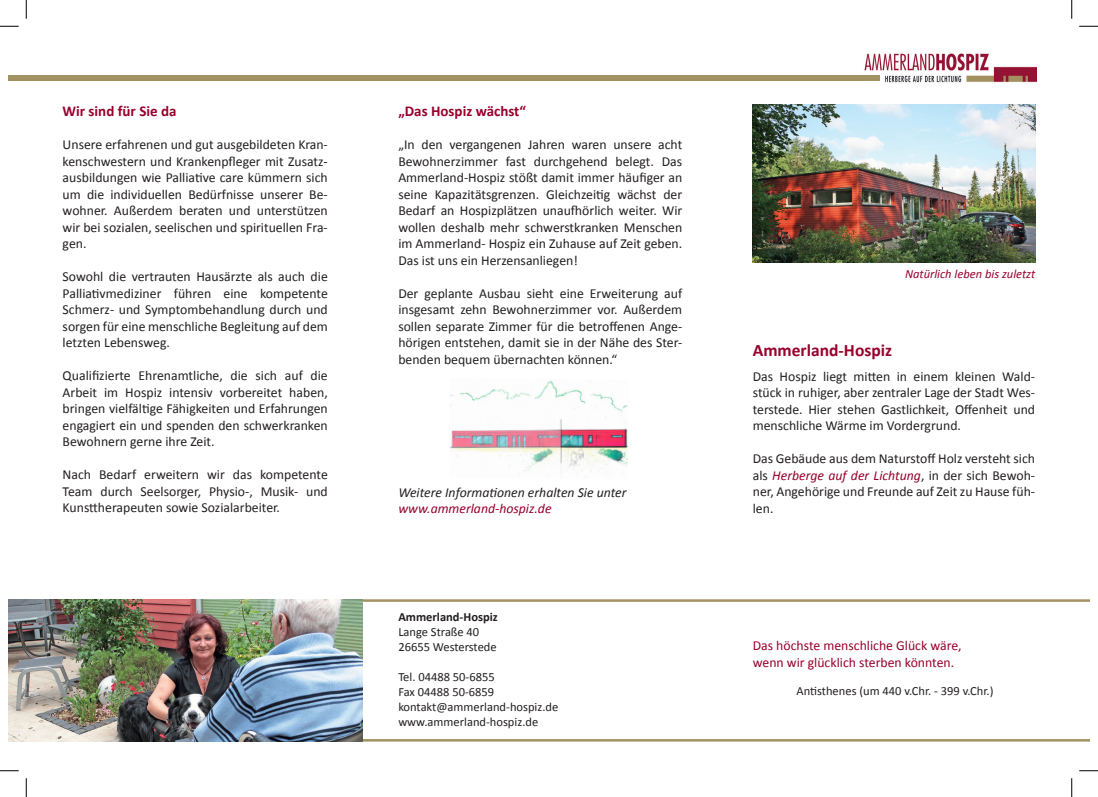
<style>
.page{position:relative;width:1098px;height:797px;background:#fff}
.page>*{position:absolute;margin:0;border:0;box-sizing:border-box;transform-origin:0 0}
.t1{font:700 17.5px "Calibri";color:#98012c}
.t2{font:700 15px "Calibri";color:#98012c}
.t3{font:13.75px/16.5px "Calibri";color:#231f20;text-align:justify}
.t4{font:13.75px/17.5px "Calibri";color:#98012c}
.t5{font:italic 13.75px "Calibri";color:#231f20}
.t6{font:italic 13.75px "Calibri";color:#98012c}
.t7{font:12.5px/15px "Calibri";color:#231f20}
.t8{font:italic 12.5px "Calibri";color:#98012c}
.t9{font:700 12.5px "Calibri";color:#231f20}
.s1{font-style:italic;color:#98012c}
</style>
<div class="page">
<img style="left:859px;top:53px;width:177px;height:30px">
<hr style="left:363px;top:599px;width:726px;height:3px;background:#a29161">
<hr style="left:363px;top:739px;width:726px;height:2px;background:#a29161">
<img style="left:753px;top:104px;width:282px;height:158px">
<img style="left:9px;top:599px;width:354px;height:142px">
<img style="left:449px;top:380px;width:179px;height:92px">
<svg style="left:862px;top:73px;width:19px;height:10px"></svg>
<div style="left:9px;top:76px;width:870px;height:5px;background:#a29161"></div>
<svg style="left:0;top:25px;width:19px;height:2px"></svg>
<svg style="left:1079px;top:25px;width:19px;height:2px"></svg>
<svg style="left:0;top:770px;width:19px;height:1px"></svg>
<svg style="left:1079px;top:770px;width:19px;height:1px"></svg>
<svg style="left:25px;top:0;width:2px;height:19px"></svg>
<svg style="left:25px;top:778px;width:2px;height:19px"></svg>
<svg style="left:1071px;top:0;width:1px;height:19px"></svg>
<svg style="left:1071px;top:778px;width:1px;height:19px"></svg>
<p class="t2" style="left:63px;top:101px;width:115px">Wir sind für Sie da</p>
<p class="t3" style="left:63px;top:136px;width:267px">Unsere erfahrenen und gut ausgebildeten Kran&shy;kenschwestern und Krankenpfleger mit Zusatz&shy;ausbildungen wie Palliative care kümmern sich um die individuellen Bedürfnisse unserer Be&shy;wohner. Außerdem beraten und unterstützen wir bei sozialen, seelischen und spirituellen Fra&shy;gen.</p>
<p class="t3" style="left:63px;top:268px;width:267px">Sowohl die vertrauten Hausärzte als auch die Palliativmediziner führen eine kompetente Schmerz- und Symptombehandlung durch und sorgen für eine menschliche Begleitung auf dem letzten Lebensweg.</p>
<p class="t3" style="left:63px;top:367px;width:267px">Qualifizierte Ehrenamtliche, die sich auf die Arbeit im Hospiz intensiv vorbereitet haben, bringen vielfältige Fähigkeiten und Erfahrungen engagiert ein und spenden den schwerkranken Bewohnern gerne ihre Zeit.</p>
<p class="t3" style="left:63px;top:466px;width:267px">Nach Bedarf erweitern wir das kompetente Team durch Seelsorger, Physio-, Musik- und Kunsttherapeuten sowie Sozialarbeiter.</p>
<p class="t2" style="left:398px;top:101px;width:129px">„Das Hospiz wächst“</p>
<p class="t3" style="left:398px;top:136px;width:285px">„In den vergangenen Jahren waren unsere acht Bewohnerzimmer fast durchgehend belegt. Das Ammerland-Hospiz stößt damit immer häufiger an seine Kapazitätsgrenzen. Gleichzeitig wächst der Bedarf an Hospizplätzen unaufhörlich weiter. Wir wollen deshalb mehr schwerstkranken Menschen im Ammerland- Hospiz ein Zuhause auf Zeit geben.<br>Das ist uns ein Herzensanliegen!</p>
<p class="t3" style="left:398px;top:285px;width:285px">Der geplante Ausbau sieht eine Erweiterung auf insgesamt zehn Bewohnerzimmer vor. Außerdem sollen separate Zimmer für die betroffenen Ange&shy;hörigen entstehen, damit sie in der Nähe des Ster&shy;benden bequem übernachten können.“</p>
<p class="t5" style="left:398px;top:482px;width:230px">Weitere Informationen erhalten Sie unter</p>
<p class="t6" style="left:398px;top:499px;width:155px">www.ammerland-hospiz.de</p>
<p class="t9" style="left:398px;top:608px;width:101px">Ammerland-Hospiz</p>
<p class="t7" style="left:398px;top:624px;width:100px">Lange Straße 40<br>26655 Westerstede</p>
<p class="t7" style="left:398px;top:669px;width:161px">Tel. 04488 50-6855<br>Fax 04488 50-6859 kontakt@ammerland-hospiz.de www.ammerland-hospiz.de</p>
<p class="t8" style="left:905px;top:265px;width:132px">Natürlich leben bis zuletzt</p>
<p class="t1" style="left:753px;top:339px;width:141px">Ammerland-Hospiz</p>
<p class="t3" style="left:753px;top:368px;width:284px">Das Hospiz liegt mitten in einem kleinen Wald&shy;stück in ruhiger, aber zentraler Lage der Stadt Wes&shy;terstede. Hier stehen Gastlichkeit, Offenheit und menschliche Wärme im Vordergrund.</p>
<p class="t3" style="left:753px;top:450px;width:284px">Das Gebäude aus dem Naturstoff Holz versteht sich als <span class="s1">Herberge auf der Lichtung</span>, in der sich Bewoh&shy;ner, Angehörige und Freunde auf Zeit zu Hause füh&shy;len.</p>
<p class="t4" style="left:753px;top:636px;width:210px">Das höchste menschliche Glück wäre, wenn wir glücklich sterben könnten.</p>
<p class="t7" style="left:796px;top:683px;width:199px">Antisthenes (um 440 v.Chr. - 399 v.Chr.)</p>
</div>
